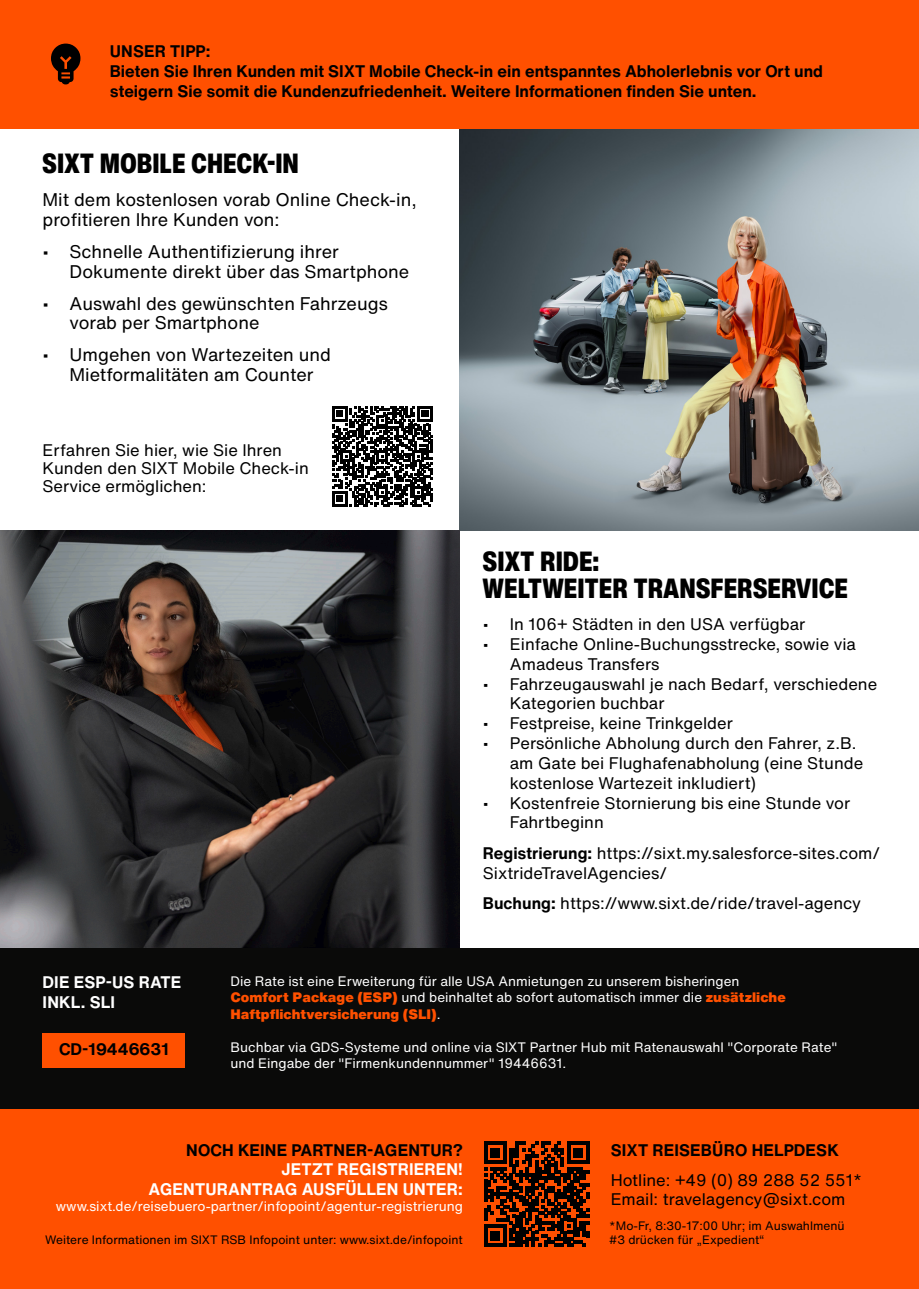
<style>
.page{position:relative;width:919px;height:1289px;background:#fff}
.page>*{position:absolute;margin:0;border:0;box-sizing:border-box;transform-origin:0 0}
.t1{font:900 condensed 27px "Helvetica Now Display";letter-spacing:.02em;color:#000}
.t2{font:18px/19.8px "Helvetica Now Text";color:#000}
.t3{font:16.5px/19.8px "Helvetica Now Text";color:#000}
.t4{font:700 16.5px/19.8px "Helvetica Now Text";color:#000}
.t5{font:700 16.5px "Helvetica Now Text";letter-spacing:.01em;color:#fff}
.t6{font:13.5px/16.5px "Helvetica Now Text";color:#fff}
.t7{font:12px/14.4px "Helvetica Now Text";color:#000}
.s1{font-weight:700}
.s2{font-weight:900;color:#ff5000}
</style>
<div class="page">
<div style="left:0;top:1097px;width:918px;height:191px;background:#ff5000"></div>
<img style="left:459px;top:128px;width:459px;height:402px">
<div style="left:0;top:0;width:918px;height:128px;background:#ff5000"></div>
<img style="left:0;top:530px;width:459px;height:417px">
<div style="left:0;top:947px;width:918px;height:161px;background:#0a0a09"></div>
<svg style="left:51px;top:44px;width:29px;height:40px"></svg>
<div style="left:43px;top:1032px;width:142px;height:35px;background:#ff5000"></div>
<svg style="left:332px;top:406px;width:100px;height:100px"></svg>
<svg style="left:484px;top:1141px;width:105px;height:105px"></svg>
<p class="t4" style="left:110px;top:41px;width:102px">UNSER TIPP:</p>
<p class="t4" style="left:110px;top:61px;width:714px">Bieten Sie Ihren Kunden mit SIXT Mobile Check-in ein entspanntes Abholerlebnis vor Ort und steigern Sie somit die Kundenzufriedenheit. Weitere Informationen finden Sie unten.</p>
<p class="t1" style="left:43px;top:145px;width:257px">SIXT MOBILE CHECK-IN</p>
<p class="t2" style="left:43px;top:190px;width:376px">Mit dem kostenlosen vorab Online Check-in, profitieren Ihre Kunden von:</p>
<p class="t2" style="left:70px;top:242px;width:341px;text-indent:-27px">• Schnelle Authentifizierung ihrer<br>Dokumente direkt über das Smartphone</p>
<p class="t2" style="left:70px;top:293px;width:320px;text-indent:-27px">• Auswahl des gewünschten Fahrzeugs vorab per Smartphone</p>
<p class="t2" style="left:43px;top:345px;width:290px;text-align:center">• Umgehen von Wartezeiten und<br>Mietformalitäten am Counter</p>
<p class="t3" style="left:43px;top:440px;width:268px;line-height:18.1px">Erfahren Sie hier, wie Sie Ihren<br>Kunden den SIXT Mobile Check-in<br>Service ermöglichen:</p>
<p class="t1" style="left:483px;top:543px;width:118px">SIXT RIDE:</p>
<p class="t1" style="left:483px;top:570px;width:366px">WELTWEITER TRANSFERSERVICE</p>
<p class="t3" style="left:483px;top:614px;width:324px">• In 106+ Städten in den USA verfügbar</p>
<p class="t3" style="left:510px;top:634px;width:347px;text-indent:-27px">• Einfache Online-Buchungsstrecke, sowie via<br>Amadeus Transfers</p>
<p class="t3" style="left:510px;top:674px;width:369px;text-indent:-27px">• Fahrzeugauswahl je nach Bedarf, verschiedene<br>Kategorien buchbar</p>
<p class="t3" style="left:483px;top:713px;width:251px">• Festpreise, keine Trinkgelder</p>
<p class="t3" style="left:510px;top:733px;width:355px;text-indent:-27px">• Persönliche Abholung durch den Fahrer, z.B. am Gate bei Flughafenabholung (eine Stunde kostenlose Wartezeit inkludiert)</p>
<p class="t3" style="left:510px;top:792px;width:342px;text-indent:-27px">• Kostenfreie Stornierung bis eine Stunde vor<br>Fahrtbeginn</p>
<p class="t3" style="left:483px;top:843px;width:399px"><span class="s1">Registrierung:</span> https://sixt.my.salesforce-sites.com/<br>SixtrideTravelAgencies/</p>
<p class="t3" style="left:483px;top:893px;width:379px"><span class="s1">Buchung:</span> https://www.sixt.de/ride/travel-agency</p>
<p class="t5" style="left:43px;top:970px;width:140px">DIE ESP-US RATE</p>
<p class="t5" style="left:43px;top:990px;width:74px">INKL. SLI</p>
<p class="t4" style="left:59px;top:1039px;width:111px">CD-19446631</p>
<p class="t6" style="left:230px;top:972px;width:557px">Die Rate ist eine Erweiterung für alle USA Anmietungen zu unserem bisheringen<br><span class="s2">Comfort Package (ESP)</span> und beinhaltet ab sofort automatisch immer die <span class="s2">zusätzliche<br>Haftpflichtversicherung (SLI)</span>.</p>
<p class="t6" style="left:230px;top:1038px;width:608px">Buchbar via GDS-Systeme und online via SIXT Partner Hub mit Ratenauswahl "Corporate Rate" und Eingabe der "Firmenkundennummer" 19446631.</p>
<p class="t4" style="left:186px;top:1139px;width:278px">NOCH KEINE PARTNER-AGENTUR?</p>
<p class="t5" style="left:281px;top:1158px;width:183px">JETZT REGISTRIEREN!</p>
<p class="t5" style="left:148px;top:1178px;width:316px">AGENTURANTRAG AUSFÜLLEN UNTER:</p>
<p class="t6" style="left:56px;top:1198px;width:408px">www.sixt.de/reisebuero-partner/infopoint/agentur-registrierung</p>
<p class="t7" style="left:45px;top:1232px;width:419px">Weitere Informationen im SIXT RSB Infopoint unter: www.sixt.de/infopoint</p>
<p class="t4" style="left:610px;top:1139px;width:229px">SIXT REISEBÜRO HELPDESK</p>
<p class="t3" style="left:610px;top:1169px;width:253px">Hotline: +49 (0) 89 288 52 551*</p>
<p class="t3" style="left:610px;top:1189px;width:236px">Email: travelagency@sixt.com</p>
<p class="t7" style="left:609px;top:1218px;width:237px">*Mo-Fr, 8:30-17:00 Uhr; im Auswahlmenü #3 drücken für „Expedient“</p>
</div>
